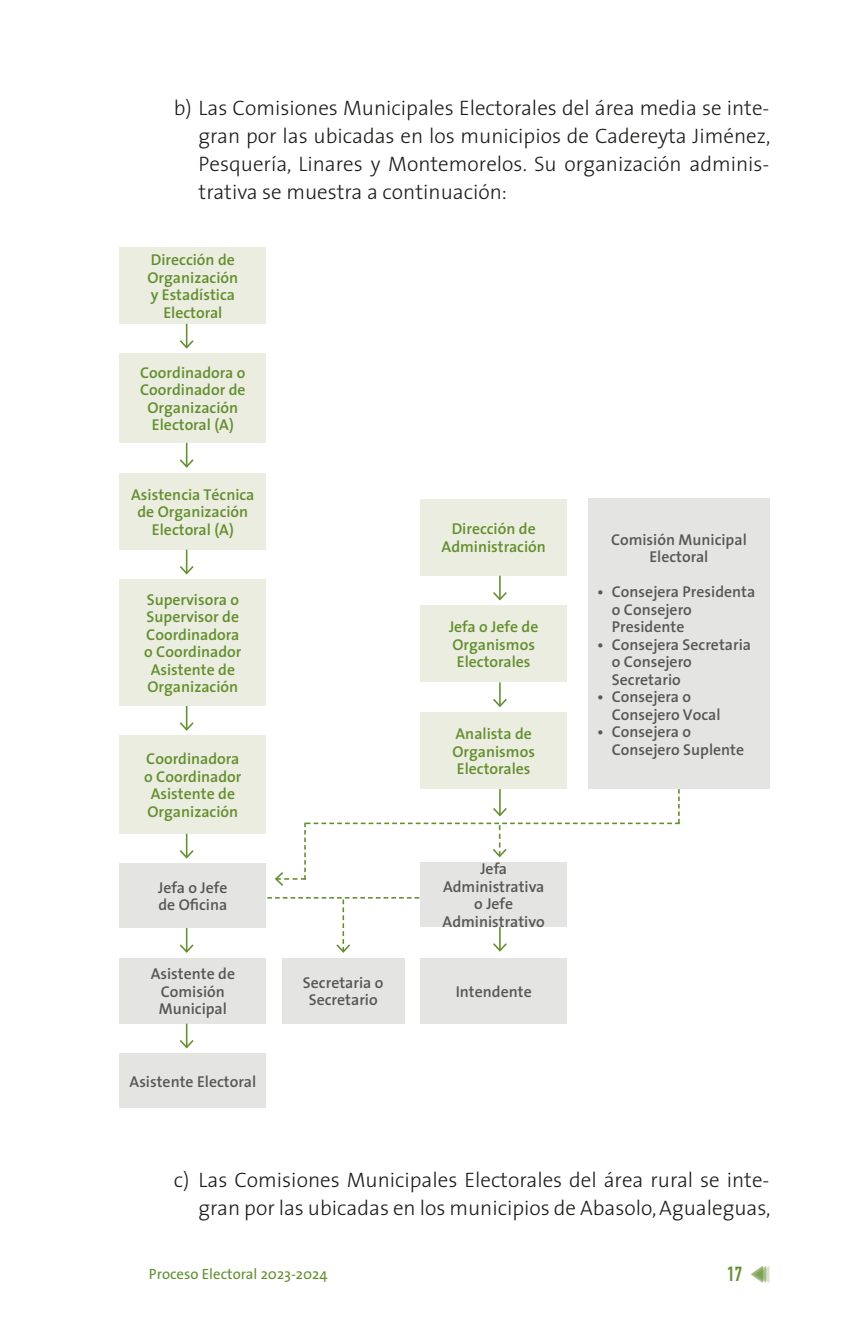
<style>
.page{position:relative;width:844px;height:1340px;background:#fff}
.page>*{position:absolute;margin:0;border:0;box-sizing:border-box;transform-origin:0 0}
.t1{font:300 21px/28px "The Sans";color:#1d1d1b;text-align:justify}
.t2{font:700 20.12px "DIN Condensed";color:#638f31}
.t3{font:600 15.75px/17.5px "The Sans";color:#638e2e;text-align:center}
.t4{font:600 15.75px/17.5px "The Sans";color:#575756;text-align:center}
.t5{font:14.88px "The Sans";color:#638f31}
</style>
<div class="page">
<svg style="left:751px;top:1266px;width:18px;height:16px"></svg>
<div style="left:119px;top:247px;width:147px;height:77px;background:#eaeddf"></div>
<svg style="left:179px;top:324px;width:15px;height:25px"></svg>
<div style="left:119px;top:353px;width:147px;height:90px;background:#eaeddf"></div>
<svg style="left:179px;top:443px;width:15px;height:25px"></svg>
<div style="left:119px;top:472px;width:147px;height:77px;background:#eaeddf"></div>
<svg style="left:178px;top:549px;width:17px;height:26px"></svg>
<div style="left:119px;top:579px;width:147px;height:127px;background:#eaeddf"></div>
<svg style="left:179px;top:706px;width:15px;height:25px"></svg>
<div style="left:119px;top:735px;width:147px;height:98px;background:#eaeddf"></div>
<svg style="left:178px;top:833px;width:17px;height:26px"></svg>
<div style="left:119px;top:863px;width:147px;height:65px;background:#e4e4e3"></div>
<svg style="left:179px;top:928px;width:15px;height:25px"></svg>
<div style="left:119px;top:957px;width:147px;height:66px;background:#e4e4e3"></div>
<svg style="left:178px;top:1023px;width:17px;height:26px"></svg>
<div style="left:119px;top:1053px;width:147px;height:54px;background:#e4e4e3"></div>
<div style="left:420px;top:499px;width:147px;height:76px;background:#eaeddf"></div>
<svg style="left:491px;top:575px;width:17px;height:26px"></svg>
<div style="left:420px;top:605px;width:147px;height:77px;background:#eaeddf"></div>
<svg style="left:493px;top:682px;width:14px;height:25px"></svg>
<div style="left:420px;top:712px;width:147px;height:77px;background:#eaeddf"></div>
<div style="left:420px;top:862px;width:147px;height:64px;background:#e4e4e3"></div>
<svg style="left:491px;top:926px;width:17px;height:26px"></svg>
<div style="left:420px;top:957px;width:147px;height:66px;background:#e4e4e3"></div>
<div style="left:282px;top:957px;width:122px;height:66px;background:#e4e4e3"></div>
<div style="left:588px;top:499px;width:181px;height:290px;background:#e4e4e3"></div>
<svg style="left:267px;top:897px;width:152px;height:56px"></svg>
<svg style="left:275px;top:789px;width:404px;height:97px"></svg>
<p class="t1" style="left:198px;top:93px;width:573px;text-indent:-25px">b) Las Comisiones Municipales Electorales del área media se inte&shy;gran por las ubicadas en los municipios de Cadereyta Jiménez, Pesquería, Linares y Montemorelos. Su organización adminis&shy;trativa se muestra a continuación:</p>
<p class="t3" style="left:147px;top:250px;width:92px">Dirección de<br>Organización y Estadística<br>Electoral</p>
<p class="t3" style="left:140px;top:363px;width:107px">Coordinadora o<br>Coordinador de<br>Organización<br>Electoral (A)</p>
<p class="t3" style="left:131px;top:485px;width:125px">Asistencia Técnica de Organización<br>Electoral (A)</p>
<p class="t3" style="left:144px;top:590px;width:99px">Supervisora o<br>Supervisor de<br>Coordinadora o Coordinador<br>Asistente de<br>Organización</p>
<p class="t3" style="left:144px;top:750px;width:99px">Coordinadora o Coordinador<br>Asistente de<br>Organización</p>
<p class="t4" style="left:158px;top:878px;width:71px">Jefa o Jefe</p>
<p class="t4" style="left:158px;top:896px;width:70px">de Oficina</p>
<p class="t4" style="left:151px;top:964px;width:86px">Asistente de<br>Comisión<br>Municipal</p>
<p class="t4" style="left:129px;top:1072px;width:128px">Asistente Electoral</p>
<p class="t4" style="left:303px;top:973px;width:82px">Secretaria o<br>Secretario</p>
<p class="t3" style="left:441px;top:520px;width:106px">Dirección de<br>Administración</p>
<p class="t3" style="left:449px;top:618px;width:91px;text-align:left">Jefa o Jefe de<br>Organismos<br>Electorales</p>
<p class="t3" style="left:452px;top:724px;width:84px;text-align:left">Analista de<br>Organismos<br>Electorales</p>
<p class="t4" style="left:442px;top:859px;width:104px">Jefa<br>Administrativa o Jefe<br>Administrativo</p>
<p class="t4" style="left:455px;top:982px;width:77px">Intendente</p>
<p class="t4" style="left:611px;top:530px;width:137px">Comisión Municipal<br>Electoral</p>
<p class="t4" style="left:611px;top:583px;width:145px;text-align:left;text-indent:-15px">• Consejera Presidenta o Consejero<br>Presidente</p>
<p class="t4" style="left:611px;top:635px;width:141px;text-align:left;text-indent:-15px">• Consejera Secretaria o Consejero<br>Secretario</p>
<p class="t4" style="left:611px;top:688px;width:110px;text-align:left;text-indent:-15px">• Consejera o<br>Consejero Vocal</p>
<p class="t4" style="left:611px;top:723px;width:134px;text-align:left;text-indent:-15px">• Consejera o<br>Consejero Suplente</p>
<p class="t1" style="left:174px;top:1165px;width:598px;text-align:right">c) Las Comisiones Municipales Electorales del área rural se inte&shy;gran por las ubicadas en los municipios de Abasolo, Agualeguas,</p>
<p class="t5" style="left:149px;top:1261px;width:180px">Proceso Electoral 2023-2024</p>
<p class="t2" style="left:727px;top:1260px;width:16px">17</p>
</div>
